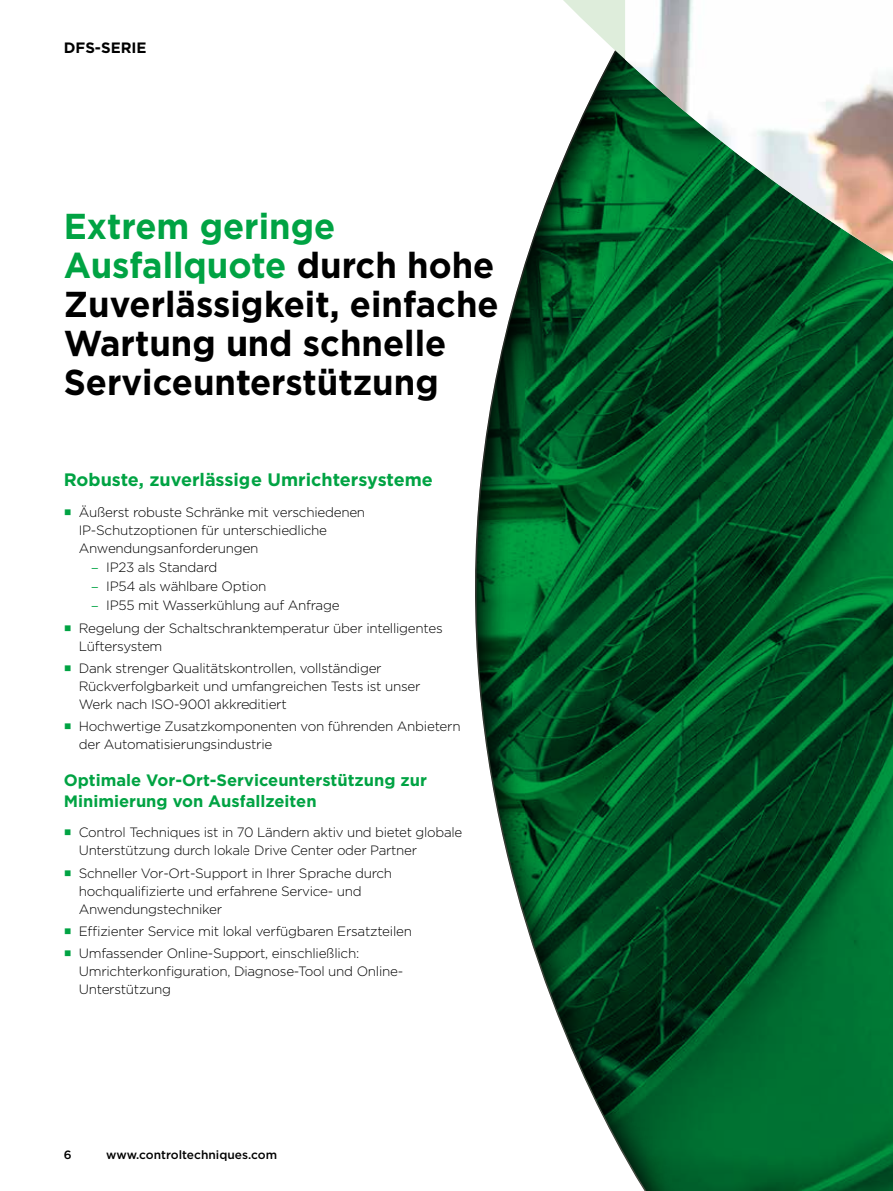
<style>
.page{position:relative;width:893px;height:1191px;background:#fff}
.page>*{position:absolute;margin:0;border:0;box-sizing:border-box;transform-origin:0 0}
.NID_Headline{font:700 36px/39px "Gotham";color:#000;scale:.96 1}
.NID_Caps_Header{font:700 18px "Gotham";color:#00a343}
.NID_Caps_Header-2{font:700 16.5px/20.2px "Gotham";color:#00a343}
.t1{font:700 15px "Gotham";color:#000}
.t2{font:300 13.5px/18px "Gotham";letter-spacing:-.02em;color:#000}
.t3{font:500 12px "Gotham";color:#000}
.s1{color:#00a343}
.s2{font-family:"Myanmar Text";font-weight:400;color:#00a343}
.s3{font-family:"DTL Argo T Light";font-weight:400;color:#00a343}
</style>
<div class="page">
<div style="left:475px;top:0;width:418px;height:1191px;background:#000;opacity:.75"></div>
<svg style="left:475px;top:0;width:418px;height:525px"></svg>
<img style="left:625px;top:0;width:268px;height:261px">
<p class="t1" style="left:64px;top:39px;width:84px">DFS-SERIE</p>
<p class="NID_Headline" style="left:64px;top:206px;width:455px"><span class="s1">Extrem geringe<br>Ausfallquote</span> durch hohe<br>Zuverlässigkeit, einfache<br>Wartung und schnelle<br>Serviceunterstützung</p>
<p class="NID_Caps_Header" style="left:64px;top:469px;width:371px">Robuste, zuverlässige Umrichtersysteme</p>
<p class="t2" style="left:79px;top:502px;width:288px;text-indent:-15px"><span class="s2">◼</span> Äußerst robuste Schränke mit verschiedenen<br>IP-Schutzoptionen für unterschiedliche<br>Anwendungsanforderungen</p>
<p class="t2" style="left:91px;top:557px;width:128px"><span class="s3">–</span> IP23 als Standard</p>
<p class="t2" style="left:91px;top:577px;width:177px"><span class="s3">–</span> IP54 als wählbare Option</p>
<p class="t2" style="left:91px;top:596px;width:250px"><span class="s3">–</span> IP55 mit Wasserkühlung auf Anfrage</p>
<p class="t2" style="left:79px;top:618px;width:365px;text-indent:-15px"><span class="s2">◼</span> Regelung der Schaltschranktemperatur über intelligentes<br>Lüftersystem</p>
<p class="t2" style="left:79px;top:658px;width:343px;text-indent:-15px"><span class="s2">◼</span> Dank strenger Qualitätskontrollen, vollständiger<br>Rückverfolgbarkeit und umfangreichen Tests ist unser<br>Werk nach ISO-9001 akkreditiert</p>
<p class="t2" style="left:79px;top:717px;width:383px;text-indent:-15px"><span class="s2">◼</span> Hochwertige Zusatzkomponenten von führenden Anbietern der Automatisierungsindustrie</p>
<p class="NID_Caps_Header-2" style="left:64px;top:770px;width:365px">Optimale Vor-Ort-Serviceunterstützung zur<br>Minimierung von Ausfallzeiten</p>
<p class="t2" style="left:79px;top:823px;width:385px;text-indent:-15px"><span class="s2">◼</span> Control Techniques ist in 70 Ländern aktiv und bietet globale<br>Unterstützung durch lokale Drive Center oder Partner</p>
<p class="t2" style="left:79px;top:863px;width:315px;text-indent:-15px"><span class="s2">◼</span> Schneller Vor-Ort-Support in Ihrer Sprache durch hochqualifizierte und erfahrene Service- und<br>Anwendungstechniker</p>
<p class="t2" style="left:64px;top:921px;width:350px"><span class="s2">◼</span> Effizienter Service mit lokal verfügbaren Ersatzteilen</p>
<p class="t2" style="left:79px;top:944px;width:326px;text-indent:-15px"><span class="s2">◼</span> Umfassender Online-Support, einschließlich:<br>Umrichterkonfiguration, Diagnose-Tool und Online-<br>Unterstützung</p>
<p class="t3" style="left:64px;top:1147px;width:9px">6</p>
<p class="t3" style="left:106px;top:1147px;width:172px">www.controltechniques.com</p>
</div>
